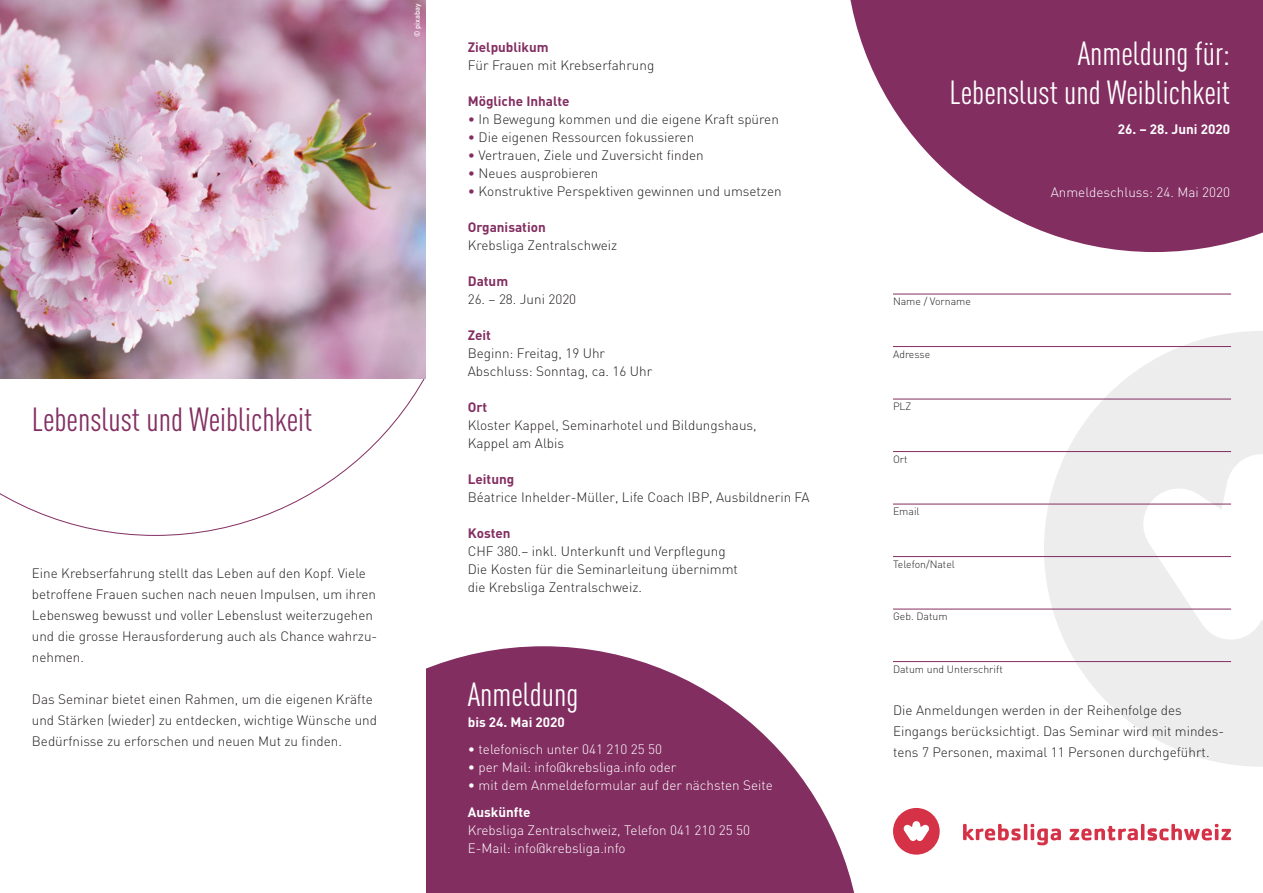
<style>
.page{position:relative;width:1263px;height:893px;background:#fff}
.page>*{position:absolute;margin:0;border:0;box-sizing:border-box;transform-origin:0 0}
.t1{font:condensed 33px/39.6px "DIN Pro";color:#fff;text-align:right}
.t2{font:condensed 33px "DIN Pro";color:#832e61}
.t3{font:300 13.5px/21px "DIN";color:#231f20}
.t4{font:300 13.5px/18px "DIN";color:#fff}
.t5{font:700 13.5px "DIN";color:#832e61}
.t6{font:700 13.5px "DIN";color:#fff}
.t7{font:300 10.5px "DIN";color:#231f20}
.t8{font:500 7.5px "DIN";color:#fff}
.s1{color:#832e61}
</style>
<div class="page">
<svg style="left:850px;top:0;width:413px;height:252px;fill:#832e61"></svg>
<svg style="left:0;top:0;width:426px;height:536px"></svg>
<svg style="left:426px;top:646px;width:429px;height:247px;fill:#832e61"></svg>
<svg style="left:1044px;top:331px;width:219px;height:436px;fill:#ededee"></svg>
<img style="left:0;top:0;width:425px;height:378px">
<hr style="left:893px;top:294px;width:338px;height:1px;background:#832e61">
<hr style="left:893px;top:346px;width:338px;height:1px;background:#832e61">
<hr style="left:893px;top:399px;width:338px;height:1px;background:#832e61">
<hr style="left:893px;top:451px;width:338px;height:1px;background:#832e61">
<hr style="left:893px;top:504px;width:338px;height:1px;background:#832e61">
<hr style="left:893px;top:556px;width:338px;height:1px;background:#832e61">
<hr style="left:893px;top:609px;width:338px;height:1px;background:#832e61">
<hr style="left:893px;top:661px;width:338px;height:1px;background:#832e61">
<svg style="left:893px;top:808px;width:47px;height:47px"></svg>
<svg style="left:963px;top:824px;width:58px;height:16px"></svg>
<hr style="left:1024px;top:824px;width:3px;height:16px;background:#d63247">
<svg style="left:1030px;top:824px;width:31px;height:21px"></svg>
<svg style="left:1069px;top:826px;width:69px;height:14px"></svg>
<hr style="left:1141px;top:824px;width:3px;height:16px;background:#d63247">
<svg style="left:1147px;top:824px;width:84px;height:16px"></svg>
<p class="t8" style="left:412px;top:37px;width:35px;rotate:-90deg">© pixabay</p>
<h1 class="t2" style="left:32px;top:396px;width:282px">Lebenslust und Weiblichkeit</h1>
<p class="t3" style="left:32px;top:563px;width:347px">Eine Krebserfahrung stellt das Leben auf den Kopf. Viele betroffene Frauen suchen nach neuen Impulsen, um ihren Lebensweg bewusst und voller Lebenslust weiterzugehen und die grosse Herausforderung auch als Chance wahrzu&shy;nehmen.</p>
<p class="t3" style="left:32px;top:689px;width:347px">Das Seminar bietet einen Rahmen, um die eigenen Kräfte und Stärken (wieder) zu entdecken, wichtige Wünsche und<br>Bedürfnisse zu erforschen und neuen Mut zu finden.</p>
<p class="t5" style="left:468px;top:38px;width:82px">Zielpublikum</p>
<p class="t3" style="left:468px;top:54px;width:188px">Für Frauen mit Krebserfahrung</p>
<p class="t5" style="left:468px;top:92px;width:103px">Mögliche Inhalte</p>
<p class="t3" style="left:468px;top:108px;width:313px"><span class="s1">•</span> In Bewegung kommen und die eigene Kraft spüren</p>
<p class="t3" style="left:468px;top:126px;width:228px"><span class="s1">•</span> Die eigenen Ressourcen fokussieren</p>
<p class="t3" style="left:468px;top:144px;width:237px"><span class="s1">•</span> Vertrauen, Ziele und Zuversicht finden</p>
<p class="t3" style="left:468px;top:162px;width:132px"><span class="s1">•</span> Neues ausprobieren</p>
<p class="t3" style="left:468px;top:180px;width:315px"><span class="s1">•</span> Konstruktive Perspektiven gewinnen und umsetzen</p>
<p class="t5" style="left:468px;top:218px;width:80px">Organisation</p>
<p class="t3" style="left:468px;top:234px;width:151px">Krebsliga Zentralschweiz</p>
<p class="t5" style="left:468px;top:272px;width:42px">Datum</p>
<p class="t3" style="left:468px;top:288px;width:110px">26. – 28. Juni 2020</p>
<p class="t5" style="left:468px;top:326px;width:25px">Zeit</p>
<p class="t3" style="left:468px;top:344px;width:186px;line-height:18px">Beginn: Freitag, 19 Uhr<br>Abschluss: Sonntag, ca. 16 Uhr</p>
<p class="t5" style="left:468px;top:398px;width:21px">Ort</p>
<p class="t3" style="left:468px;top:416px;width:290px;line-height:18px">Kloster Kappel, Seminarhotel und Bildungshaus,<br>Kappel am Albis</p>
<p class="t5" style="left:468px;top:470px;width:48px">Leitung</p>
<p class="t3" style="left:468px;top:486px;width:343px">Béatrice Inhelder-Müller, Life Coach IBP, Ausbildnerin FA</p>
<p class="t5" style="left:468px;top:524px;width:44px">Kosten</p>
<p class="t3" style="left:468px;top:542px;width:272px;line-height:18px">CHF 380.– inkl. Unterkunft und Verpflegung<br>Die Kosten für die Seminarleitung übernimmt die Krebsliga Zentralschweiz.</p>
<h1 class="t1" style="left:468px;top:672px;width:112px">Anmeldung</h1>
<p class="t6" style="left:468px;top:713px;width:99px">bis 24. Mai 2020</p>
<p class="t4" style="left:468px;top:740px;width:196px">• telefonisch unter 041 210 25 50</p>
<p class="t4" style="left:468px;top:758px;width:210px">• per Mail: info@krebsliga.info oder</p>
<p class="t4" style="left:468px;top:776px;width:307px">• mit dem Anmeldeformular auf der nächsten Seite</p>
<p class="t6" style="left:468px;top:803px;width:64px">Auskünfte</p>
<p class="t4" style="left:468px;top:821px;width:284px">Krebsliga Zentralschweiz, Telefon 041 210 25 50<br>E-Mail: info@krebsliga.info</p>
<h1 class="t1" style="left:949px;top:31px;width:282px">Anmeldung für:<br>Lebenslust und Weiblichkeit</h1>
<p class="t6" style="left:1118px;top:121px;width:114px">26. – 28. Juni 2020</p>
<p class="t7" style="left:893px;top:295px;width:79px">Name / Vorname</p>
<p class="t7" style="left:893px;top:347px;width:39px">Adresse</p>
<p class="t7" style="left:893px;top:400px;width:20px">PLZ</p>
<p class="t7" style="left:893px;top:452px;width:16px">Ort</p>
<p class="t7" style="left:893px;top:505px;width:28px">Email</p>
<p class="t7" style="left:893px;top:557px;width:63px">Telefon/Natel</p>
<p class="t7" style="left:893px;top:610px;width:56px">Geb. Datum</p>
<p class="t4" style="left:1051px;top:183px;width:181px">Anmeldeschluss: 24. Mai 2020</p>
<p class="t7" style="left:893px;top:662px;width:111px">Datum und Unterschrift</p>
<p class="t3" style="left:893px;top:699px;width:333px">Die Anmeldungen werden in der Reihenfolge des<br>Eingangs berücksichtigt. Das Seminar wird mit mindes&shy;tens 7 Personen, maximal 11 Personen durchgeführt.</p>
</div>
